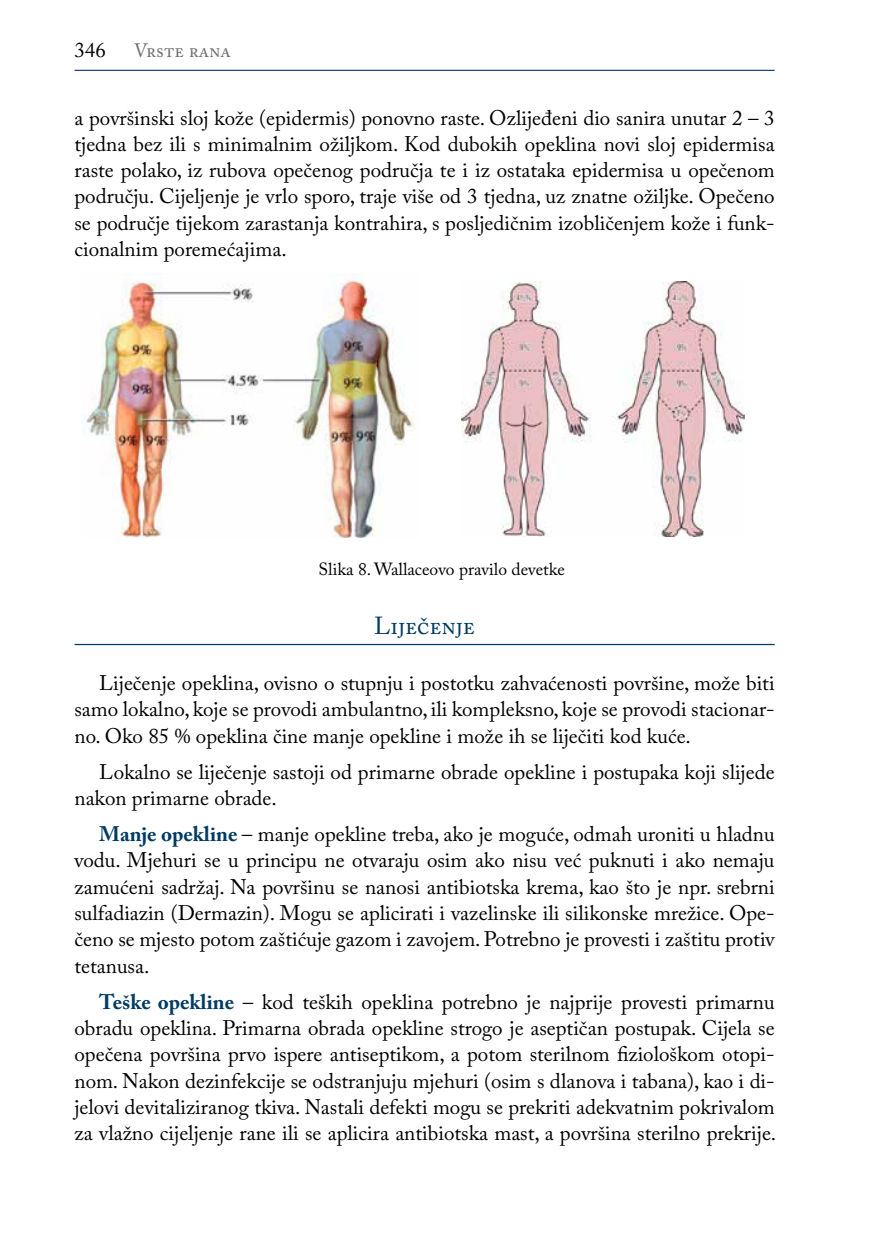
<style>
.page{position:relative;width:874px;height:1241px;background:#fff}
.page>*{position:absolute;margin:0;border:0;box-sizing:border-box;transform-origin:0 0}
.t1{font:24.5px "Adobe Caslon Pro";color:#003b63}
.t2{font:21px/26.2px "Adobe Caslon Pro";letter-spacing:-.025em;color:#000;text-align:justify}
.t3{font:19.25px "Adobe Caslon Pro";letter-spacing:-.005em;color:#6d6e71}
.t4{font:17.5px "Adobe Caslon Pro";letter-spacing:-.025em;color:#000}
.s1{font-weight:700;color:#003b63}
</style>
<div class="page">
<hr style="left:74px;top:70px;width:700px;height:1px;background:#25408f">
<hr style="left:74px;top:643px;width:700px;height:2px;background:#003b63">
<img style="left:461px;top:281px;width:283px;height:255px">
<img style="left:85px;top:274px;width:330px;height:263px">
<p class="t2" style="left:74px;top:37px;width:33px">346</p>
<p class="t3" style="left:134px;top:39px;width:98px">Vrste rana</p>
<p class="t2" style="left:74px;top:104px;width:701px">a površinski sloj kože (epidermis) ponovno raste. Ozlijeđeni dio sanira unutar 2 – 3 tjedna bez ili s minimalnim ožiljkom. Kod dubokih opeklina novi sloj epidermisa raste polako, iz rubova opečenog područja te i iz ostataka epidermisa u opečenom području. Cijeljenje je vrlo sporo, traje više od 3 tjedna, uz znatne ožiljke. Opečeno se područje tijekom zarastanja kontrahira, s posljedičnim izobličenjem kože i funk&shy;cionalnim poremećajima.</p>
<p class="t4" style="left:318px;top:559px;width:248px">Slika 8. Wallaceovo pravilo devetke</p>
<p class="t1" style="left:374px;top:611px;width:102px">Liječenje</p>
<p class="t2" style="left:74px;top:669px;width:701px;text-indent:25px">Liječenje opeklina, ovisno o stupnju i postotku zahvaćenosti površine, može biti samo lokalno, koje se provodi ambulantno, ili kompleksno, koje se provodi stacionar&shy;no. Oko 85 % opeklina čine manje opekline i može ih se liječiti kod kuće.</p>
<p class="t2" style="left:74px;top:758px;width:701px;text-indent:25px">Lokalno se liječenje sastoji od primarne obrade opekline i postupaka koji slijede nakon primarne obrade.</p>
<p class="t2" style="left:74px;top:820px;width:702px;text-indent:25px"><span class="s1">Manje opekline</span> – manje opekline treba, ako je moguće, odmah uroniti u hladnu vodu. Mjehuri se u principu ne otvaraju osim ako nisu već puknuti i ako nemaju zamućeni sadržaj. Na površinu se nanosi antibiotska krema, kao što je npr. srebrni sulfadiazin (Dermazin). Mogu se aplicirati i vazelinske ili silikonske mrežice. Ope&shy;čeno se mjesto potom zaštićuje gazom i zavojem. Potrebno je provesti i zaštitu protiv tetanusa.</p>
<p class="t2" style="left:74px;top:988px;width:702px;text-indent:25px"><span class="s1">Teške opekline</span> – kod teških opeklina potrebno je najprije provesti primarnu obradu opeklina. Primarna obrada opekline strogo je aseptičan postupak. Cijela se opečena površina prvo ispere antiseptikom, a potom sterilnom fiziološkom otopi&shy;nom. Nakon dezinfekcije se odstranjuju mjehuri (osim s dlanova i tabana), kao i di&shy;jelovi devitaliziranog tkiva. Nastali defekti mogu se prekriti adekvatnim pokrivalom za vlažno cijeljenje rane ili se aplicira antibiotska mast, a površina sterilno prekrije.</p>
</div>
